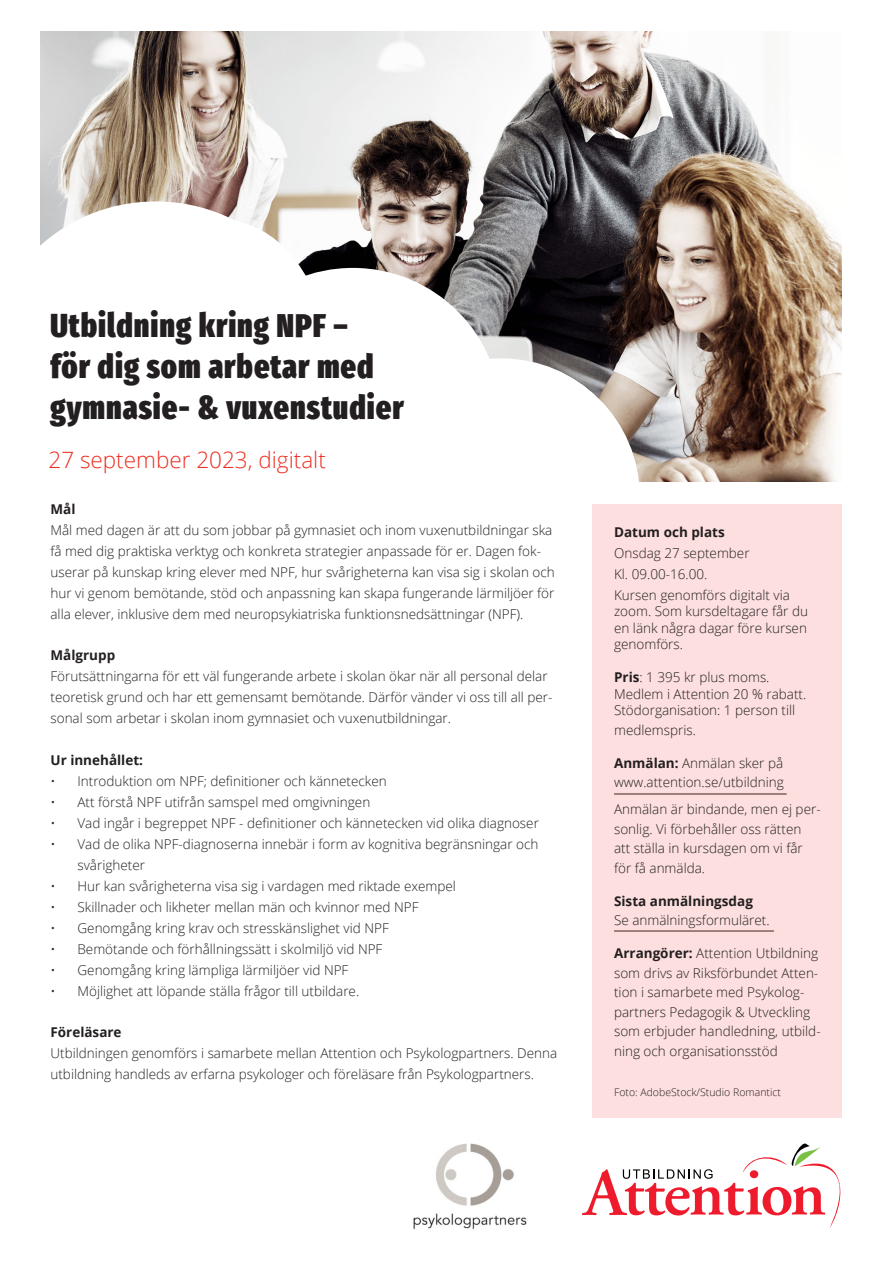
<style>
.page{position:relative;width:893px;height:1263px;background:#fff}
.page>*{position:absolute;margin:0;border:0;box-sizing:border-box;transform-origin:0 0}
.t1{font:900 extra-condensed 32.55px/41px "Fira Sans";letter-spacing:.03em;color:#231f20}
.t2{font:300 22.5px "Open Sans";color:#ee2e22}
.t3{font:300 13.5px/19.5px "Open Sans";color:#231f20}
.t4{font:700 13.5px "Open Sans";color:#231f20}
.t5{font:300 10.5px "Open Sans";color:#231f20}
.s1{font-weight:700}
</style>
<div class="page">
<img style="left:41px;top:31px;width:801px;height:450px">
<svg style="left:329px;top:214px;width:301px;height:267px"></svg>
<svg style="left:582px;top:1143px;width:259px;height:85px"></svg>
<img style="left:413px;top:1143px;width:114px;height:87px">
<div style="left:592px;top:504px;width:250px;height:614px;background:#fcdfde"></div>
<div style="left:205px;top:268px;width:296px;height:296px;background:#fff;border-radius:50%"></div>
<svg style="left:40px;top:201px;width:289px;height:280px"></svg>
<p class="t1" style="left:50px;top:303px;width:355px">Utbildning kring NPF –<br>för dig som arbetar med gymnasie- &amp; vuxenstudier</p>
<p class="t2" style="left:49px;top:445px;width:279px">27 september 2023, digitalt</p>
<p class="t4" style="left:50px;top:500px;width:27px">Mål</p>
<p class="t3" style="left:50px;top:520px;width:506px;line-height:21px">Mål med dagen är att du som jobbar på gymnasiet och inom vuxenutbildningar ska få med dig praktiska verktyg och konkreta strategier anpassade för er. Dagen fok&shy;userar på kunskap kring elever med NPF, hur svårigheterna kan visa sig i skolan och hur vi genom bemötande, stöd och anpassning kan skapa fungerande lärmiljöer för alla elever, inklusive dem med neuropsykiatriska funktionsnedsättningar (NPF).</p>
<p class="t4" style="left:50px;top:645px;width:66px">Målgrupp</p>
<p class="t3" style="left:50px;top:665px;width:503px;line-height:21px">Förutsättningarna för ett väl fungerande arbete i skolan ökar när all personal delar teoretisk grund och har ett gemensamt bemötande. Därför vänder vi oss till all per&shy;sonal som arbetar i skolan inom gymnasiet och vuxenutbildningar.</p>
<p class="t4" style="left:50px;top:750px;width:94px">Ur innehållet:</p>
<p class="t3" style="left:50px;top:771px;width:338px">• Introduktion om NPF; definitioner och kännetecken</p>
<p class="t3" style="left:50px;top:792px;width:321px">• Att förstå NPF utifrån samspel med omgivningen</p>
<p class="t3" style="left:50px;top:813px;width:490px">• Vad ingår i begreppet NPF - definitioner och kännetecken vid olika diagnoser</p>
<p class="t3" style="left:77px;top:833px;width:462px;line-height:21px;text-indent:-27px">• Vad de olika NPF-diagnoserna innebär i form av kognitiva begränsningar och svårigheter</p>
<p class="t3" style="left:50px;top:876px;width:407px">• Hur kan svårigheterna visa sig i vardagen med riktade exempel</p>
<p class="t3" style="left:50px;top:897px;width:369px">• Skillnader och likheter mellan män och kvinnor med NPF</p>
<p class="t3" style="left:50px;top:918px;width:340px">• Genomgång kring krav och stresskänslighet vid NPF</p>
<p class="t3" style="left:50px;top:939px;width:333px">• Bemötande och förhållningssätt i skolmiljö vid NPF</p>
<p class="t3" style="left:50px;top:960px;width:299px">• Genomgång kring lämpliga lärmiljöer vid NPF</p>
<p class="t3" style="left:50px;top:981px;width:310px">• Möjlighet att löpande ställa frågor till utbildare.</p>
<p class="t4" style="left:50px;top:1022px;width:73px">Föreläsare</p>
<p class="t3" style="left:50px;top:1042px;width:508px;line-height:21px">Utbildningen genomförs i samarbete mellan Attention och Psykologpartners. Denna utbildning handleds av erfarna psykologer och föreläsare från Psykologpartners.</p>
<p class="t4" style="left:614px;top:522px;width:112px">Datum och plats</p>
<p class="t3" style="left:614px;top:543px;width:137px">Onsdag 27 september</p>
<p class="t3" style="left:614px;top:564px;width:95px">Kl. 09.00-16.00.</p>
<p class="t3" style="left:614px;top:586px;width:195px;line-height:16.5px">Kursen genomförs digitalt via zoom. Som kursdeltagare får du en länk några dagar före kursen genomförs.</p>
<p class="t3" style="left:614px;top:669px;width:194px;line-height:16.5px"><span class="s1">Pris</span>: 1 395 kr plus moms.<br>Medlem i Attention 20 % rabatt.<br>Stödorganisation: 1 person till</p>
<p class="t3" style="left:614px;top:720px;width:83px">medlemspris.</p>
<p class="t3" style="left:614px;top:753px;width:171px"><span class="s1">Anmälan:</span> Anmälan sker på www.attention.se/utbildning</p>
<p class="t3" style="left:614px;top:799px;width:208px">Anmälan är bindande, men ej per&shy;sonlig. Vi förbehåller oss rätten att ställa in kursdagen om vi får för få anmälda.</p>
<p class="t3" style="left:614px;top:891px;width:157px"><span class="s1">Sista anmälningsdag<br></span>Se anmälningsformuläret.</p>
<p class="t3" style="left:614px;top:943px;width:208px"><span class="s1">Arrangörer:</span> Attention Utbildning som drivs av Riksförbundet Atten&shy;tion i samarbete med Psykolog&shy;partners Pedagogik &amp; Utveckling som erbjuder handledning, utbild&shy;ning och organisationsstöd</p>
<p class="t5" style="left:614px;top:1085px;width:168px">Foto: AdobeStock/Studio Romantict</p>
</div>
